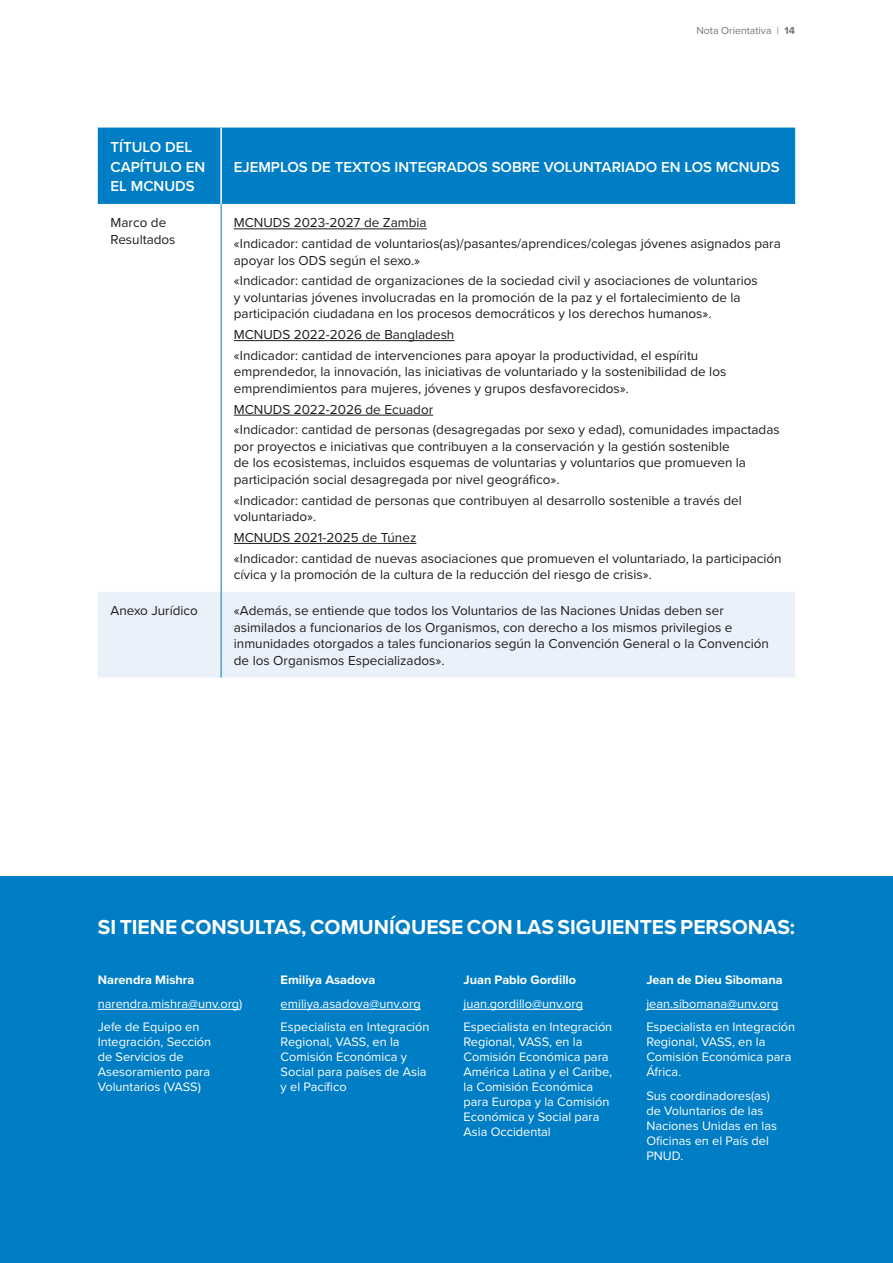
<style>
.page{position:relative;width:893px;height:1263px;background:#fff}
.page>*{position:absolute;margin:0;border:0;box-sizing:border-box;transform-origin:0 0}
.t1{font:700 21px "Proxima Nova";color:#fff}
.t2{font:600 15px/19.5px "Proxima Nova";color:#fff}
.t3{font:13.5px/16.5px "Proxima Nova";color:#1d1d1b}
.t4{font:12.75px/15px "Proxima Nova";color:#fff}
.t5{font:700 12.75px "Proxima Nova";color:#fff}
.t6{font:10.5px "Proxima Nova";color:#72787a}
.s1{font-weight:700}
</style>
<div class="page">
<div style="left:98px;top:128px;width:697px;height:76px;background:#007ec5"></div>
<div style="left:98px;top:592px;width:697px;height:86px;background:#ebf1fb"></div>
<hr style="left:220px;top:128px;width:2px;height:76px;background:#fff">
<hr style="left:221px;top:204px;width:1px;height:388px;background:#007ec5">
<hr style="left:221px;top:592px;width:1px;height:86px;background:#007ec5">
<hr style="left:234px;top:229px;width:193px;height:1px;background:#1d1d1b">
<hr style="left:234px;top:340px;width:220px;height:1px;background:#1d1d1b">
<hr style="left:234px;top:415px;width:199px;height:1px;background:#1d1d1b">
<hr style="left:234px;top:543px;width:182px;height:1px;background:#1d1d1b">
<div style="left:0;top:876px;width:893px;height:387px;background:#007ec5"></div>
<hr style="left:98px;top:1009px;width:141px;height:1px;background:#fff">
<hr style="left:281px;top:1009px;width:140px;height:1px;background:#fff">
<hr style="left:463px;top:1009px;width:120px;height:1px;background:#fff">
<hr style="left:646px;top:1009px;width:132px;height:1px;background:#fff">
<p class="t6" style="left:696px;top:24px;width:100px">Nota Orientativa | <span class="s1">14</span></p>
<p class="t2" style="left:111px;top:138px;width:96px">TÍTULO DEL<br>CAPÍTULO EN<br>EL MCNUDS</p>
<p class="t2" style="left:234px;top:157px;width:547px">EJEMPLOS DE TEXTOS INTEGRADOS SOBRE VOLUNTARIADO EN LOS MCNUDS</p>
<p class="t3" style="left:111px;top:215px;width:67px">Marco de<br>Resultados</p>
<p class="t3" style="left:234px;top:213px;width:548px;line-height:20.7px">MCNUDS 2023-2027 de Zambia<br>«Indicador: cantidad de voluntarios(as)/pasantes/aprendices/colegas jóvenes asignados para</p>
<p class="t3" style="left:234px;top:250px;width:525px;line-height:20.7px">apoyar los ODS según el sexo.»<br>«Indicador: cantidad de organizaciones de la sociedad civil y asociaciones de voluntarios</p>
<p class="t3" style="left:234px;top:289px;width:508px">y voluntarias jóvenes involucradas en la promoción de la paz y el fortalecimiento de la participación ciudadana en los procesos democráticos y los derechos humanos».</p>
<p class="t3" style="left:234px;top:325px;width:466px;line-height:20.7px">MCNUDS 2022-2026 de Bangladesh<br>«Indicador: cantidad de intervenciones para apoyar la productividad, el espíritu</p>
<p class="t3" style="left:234px;top:364px;width:494px">emprendedor, la innovación, las iniciativas de voluntariado y la sostenibilidad de los emprendimientos para mujeres, jóvenes y grupos desfavorecidos».</p>
<p class="t3" style="left:234px;top:399px;width:547px;line-height:20.7px">MCNUDS 2022-2026 de Ecuador<br>«Indicador: cantidad de personas (desagregadas por sexo y edad), comunidades impactadas</p>
<p class="t3" style="left:234px;top:438px;width:514px">por proyectos e iniciativas que contribuyen a la conservación y la gestión sostenible de los ecosistemas, incluidos esquemas de voluntarias y voluntarios que promueven la participación social desagregada por nivel geográfico».</p>
<p class="t3" style="left:234px;top:492px;width:509px">«Indicador: cantidad de personas que contribuyen al desarrollo sostenible a través del voluntariado».</p>
<p class="t3" style="left:234px;top:527px;width:549px;line-height:20.7px">MCNUDS 2021-2025 de Túnez<br>«Indicador: cantidad de nuevas asociaciones que promueven el voluntariado, la participación</p>
<p class="t3" style="left:234px;top:567px;width:420px">cívica y la promoción de la cultura de la reducción del riesgo de crisis».</p>
<p class="t3" style="left:111px;top:603px;width:89px">Anexo Jurídico</p>
<p class="t3" style="left:234px;top:603px;width:536px">«Además, se entiende que todos los Voluntarios de las Naciones Unidas deben ser asimilados a funcionarios de los Organismos, con derecho a los mismos privilegios e inmunidades otorgados a tales funcionarios según la Convención General o la Convención de los Organismos Especializados».</p>
<h1 class="t1" style="left:98px;top:914px;width:699px">SI TIENE CONSULTAS, COMUNÍQUESE CON LAS SIGUIENTES PERSONAS:</h1>
<p class="t5" style="left:98px;top:972px;width:98px">Narendra Mishra</p>
<p class="t4" style="left:98px;top:992px;width:146px;line-height:23.5px">narendra.mishra@unv.org)<br>Jefe de Equipo en</p>
<p class="t4" style="left:98px;top:1035px;width:115px">Integración, Sección de Servicios de<br>Asesoramiento para<br>Voluntarios (VASS)</p>
<p class="t5" style="left:281px;top:972px;width:96px">Emiliya Asadova</p>
<p class="t4" style="left:281px;top:992px;width:150px;line-height:23.5px">emiliya.asadova@unv.org<br>Especialista en Integración</p>
<p class="t4" style="left:281px;top:1035px;width:148px">Regional, VASS, en la<br>Comisión Económica y<br>Social para países de Asia y el Pacífico</p>
<p class="t5" style="left:463px;top:972px;width:114px">Juan Pablo Gordillo</p>
<p class="t4" style="left:463px;top:992px;width:150px;line-height:23.5px">juan.gordillo@unv.org<br>Especialista en Integración</p>
<p class="t4" style="left:463px;top:1035px;width:150px">Regional, VASS, en la<br>Comisión Económica para<br>América Latina y el Caribe, la Comisión Económica para Europa y la Comisión<br>Económica y Social para<br>Asia Occidental</p>
<p class="t5" style="left:646px;top:972px;width:138px">Jean de Dieu Sibomana</p>
<p class="t4" style="left:646px;top:992px;width:150px;line-height:23.5px">jean.sibomana@unv.org<br>Especialista en Integración</p>
<p class="t4" style="left:646px;top:1035px;width:147px">Regional, VASS, en la<br>Comisión Económica para<br>África.</p>
<p class="t4" style="left:646px;top:1088px;width:132px">Sus coordinadores(as) de Voluntarios de las<br>Naciones Unidas en las<br>Oficinas en el País del<br>PNUD.</p>
</div>
